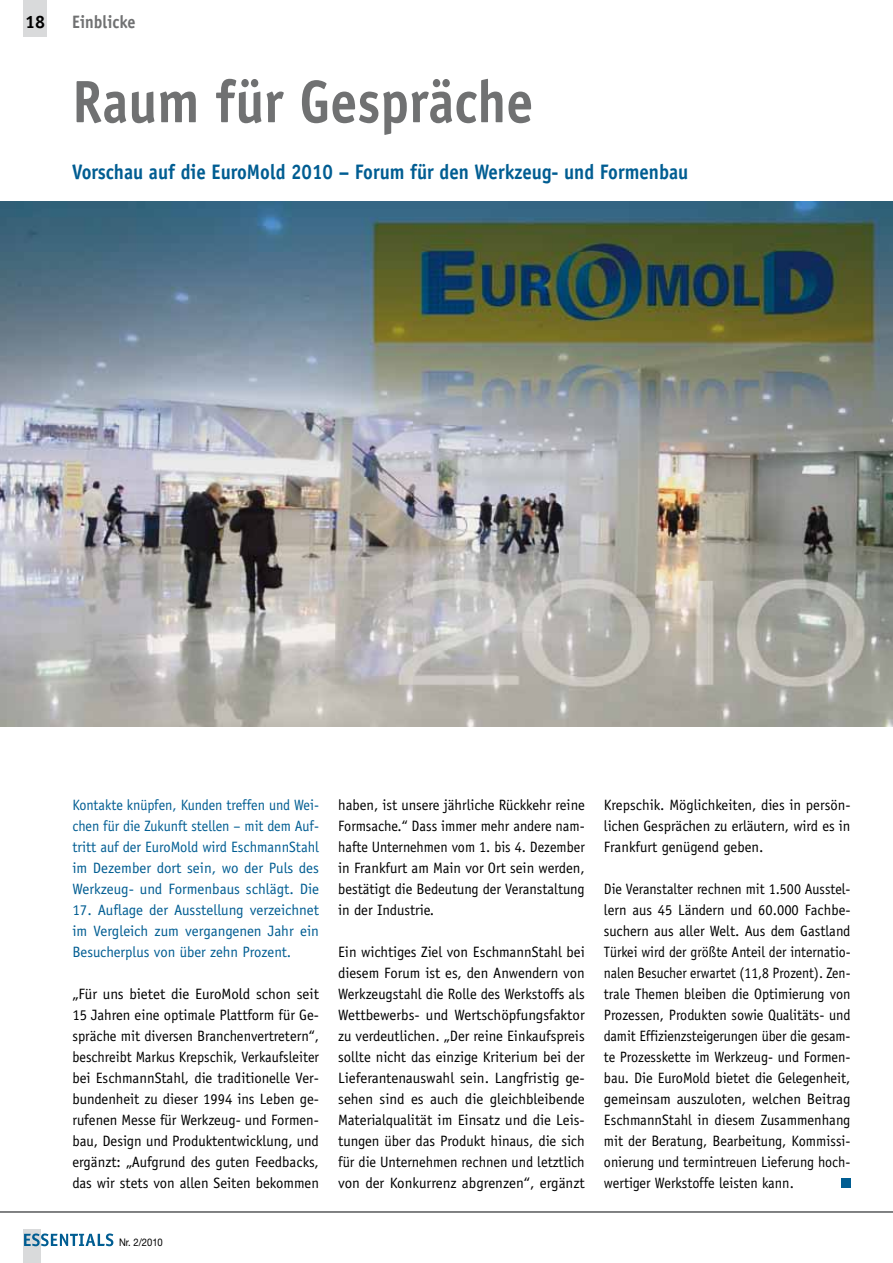
<style>
.page{position:relative;width:893px;height:1263px;background:#fff}
.page>*{position:absolute;margin:0;border:0;box-sizing:border-box;transform-origin:0 0}
.t1{font:700 60px "Officina Sans";color:#707172;scale:.9 1}
.t2{font:700 21px "Officina Sans";color:#005d92;scale:.9 1}
.t3{font:700 18px "Officina Sans";color:#707172;scale:.9 1}
.t4{font:700 18px "Officina Sans";color:#000}
.t5{font:15px/21px "Officina Sans";color:#000;text-align:justify}
.t6{font:15px/21px "Officina Sans";color:#000;text-align:justify;scale:.94 1}
.t7{font:15px/21px "Officina Sans";color:#005d92;text-align:justify;scale:.94 1}
.t8{font:15px/21px "Officina Sans";color:#005d92;text-align:justify}
.t9{font:10.5px "Helvetica Neue";color:#000;scale:.9 1}
</style>
<div class="page">
<div style="left:23px;top:1229px;width:17px;height:34px;background:#d9dadb"></div>
<svg style="left:24px;top:1233px;width:89px;height:13px"></svg>
<img style="left:0;top:201px;width:893px;height:525px">
<div style="left:23px;top:0;width:24px;height:36px;background:#d9dadb"></div>
<div style="left:841px;top:1178px;width:9px;height:10px;background:#005d92"></div>
<hr style="left:0;top:1211px;width:893px;height:1px;background:#707172">
<p class="t4" style="left:25px;top:11px;width:22px">18</p>
<p class="t3" style="left:72px;top:11px;width:72px">Einblicke</p>
<h1 class="t1" style="left:72px;top:64px;width:514px">Raum für Gespräche</h1>
<h2 class="t2" style="left:72px;top:158px;width:686px">Vorschau auf die EuroMold 2010 – Forum für den Werkzeug- und Formenbau</h2>
<p class="t7" style="left:72px;top:794px;width:264px">Kontakte knüpfen, Kunden treffen und Wei&shy;chen für die Zukunft stellen – mit dem Auf&shy;tritt auf der EuroMold wird EschmannStahl im Dezember dort sein, wo der Puls des Werkzeug- und Formenbaus schlägt. Die</p>
<p class="t8" style="left:72px;top:899px;width:248px">17. Auflage der Ausstellung verzeichnet im Vergleich zum vergangenen Jahr ein Besucherplus von über zehn Prozent.</p>
<p class="t5" style="left:72px;top:983px;width:248px">„Für uns bietet die EuroMold schon seit 15 Jahren eine optimale Plattform für Ge&shy;spräche mit diversen Branchenvertretern“, beschreibt Markus Krepschik, Verkaufsleiter bei EschmannStahl, die traditionelle Ver&shy;bundenheit zu dieser 1994 ins Leben ge&shy;rufenen Messe für Werkzeug- und Formen&shy;bau, Design und Produktentwicklung, und ergänzt: „Aufgrund des guten Feedbacks, das wir stets von allen Seiten bekommen</p>
<p class="t9" style="left:119px;top:1236px;width:50px">Nr. 2/2010</p>
<p class="t5" style="left:338px;top:794px;width:248px">haben, ist unsere jährliche Rückkehr reine Formsache.“ Dass immer mehr andere nam&shy;hafte Unternehmen vom 1. bis 4. Dezember in Frankfurt am Main vor Ort sein werden, bestätigt die Bedeutung der Veranstaltung in der Industrie.</p>
<p class="t5" style="left:338px;top:941px;width:248px">Ein wichtiges Ziel von EschmannStahl bei diesem Forum ist es, den Anwendern von Werkzeugstahl die Rolle des Werkstoffs als Wettbewerbs- und Wertschöpfungsfaktor zu verdeutlichen. „Der reine Einkaufspreis sollte nicht das einzige Kriterium bei der Lieferantenauswahl sein. Langfristig ge&shy;sehen sind es auch die gleichbleibende Materialqualität im Einsatz und die Leis&shy;tungen über das Produkt hinaus, die sich für die Unternehmen rechnen und letztlich von der Konkurrenz abgrenzen“, ergänzt</p>
<p class="t5" style="left:604px;top:794px;width:248px">Krepschik. Möglichkeiten, dies in persön&shy;lichen Gesprächen zu erläutern, wird es in Frankfurt genügend geben.</p>
<p class="t6" style="left:604px;top:878px;width:264px">Die Veranstalter rechnen mit 1.500 Ausstel&shy;lern aus 45 Ländern und 60.000 Fachbe&shy;suchern aus aller Welt. Aus dem Gastland Türkei wird der größte Anteil der internatio&shy;nalen Besucher erwartet (11,8 Prozent). Zen&shy;trale Themen bleiben die Optimierung von Prozessen, Produkten sowie Qualitäts- und damit Effizienzsteigerungen über die gesam&shy;te Prozesskette im Werkzeug- und Formen&shy;bau. Die EuroMold bietet die Gelegenheit, gemeinsam auszuloten, welchen Beitrag EschmannStahl in diesem Zusammenhang mit der Beratung, Bearbeitung, Kommissi&shy;onierung und termintreuen Lieferung hoch&shy;wertiger Werkstoffe leisten kann.</p>
</div>
